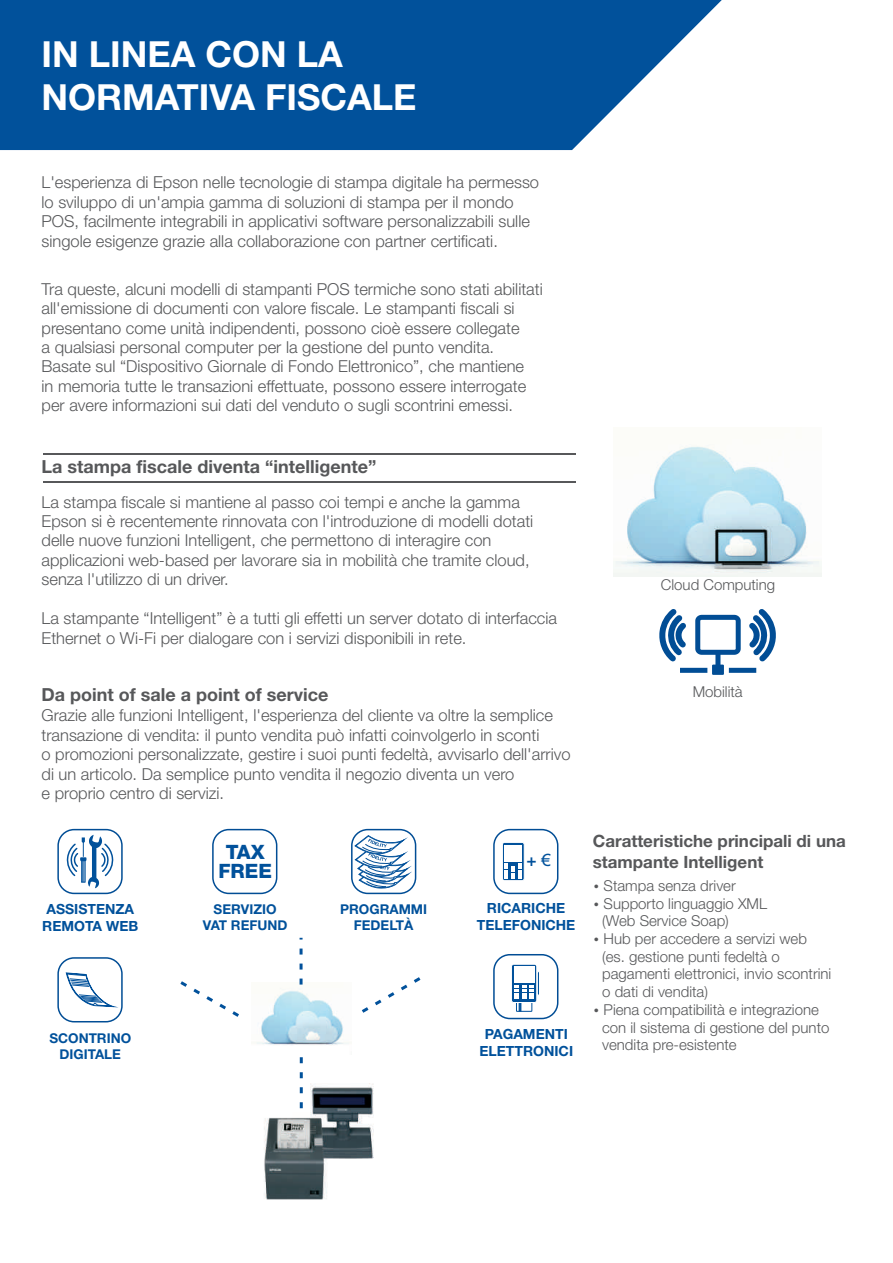
<style>
.page{position:relative;width:893px;height:1263px;background:#fff}
.page>*{position:absolute;margin:0;border:0;box-sizing:border-box;transform-origin:0 0}
.t1{font:700 36px/42.9px "Helvetica Neue";color:#fff}
.t2{font:800 19.8px/18.8px "Helvetica Neue";color:#01519b;text-align:center}
.t3{font:700 18px "Helvetica Neue";color:#57585a}
.t4{font:700 16.95px/20.2px "Helvetica Neue";color:#57585a}
.t5{font:500 16.95px "Helvetica Neue";color:#01519b}
.t6{font:300 16.5px/19.5px "Helvetica Neue";color:#57585a}
.t7{font:300 15px/17.7px "Helvetica Neue";color:#57585a}
.t8{font:700 13.95px/16.6px "Helvetica Neue";color:#01519b;text-align:center}
.t9{font:700 13.5px/16px "Helvetica Neue";color:#01519b;text-align:center}
.t10{font:12.75px "Wingdings";color:#57585a}
.s1{font-family:"Arial";font-weight:400}
</style>
<div class="page">
<svg style="left:0;top:0;width:722px;height:150px;background:#1b63a5"></svg>
<div style="left:712px;top:665px;width:12px;height:10px;background:#014d95"></div>
<svg style="left:659px;top:609px;width:117px;height:64px"></svg>
<img style="left:613px;top:446px;width:209px;height:131px">
<hr style="left:43px;top:453px;width:532px;height:1px;background:#57585a">
<hr style="left:43px;top:481px;width:532px;height:2px;background:#57585a">
<img style="left:264px;top:1083px;width:110px;height:117px">
<div style="left:493px;top:954px;width:65px;height:65px;border:2px solid #014d95;border-radius:16px"></div>
<div style="left:511px;top:964px;width:26px;height:39px;background:linear-gradient(to bottom,#01519b,#01519b);border:1px solid #fff;border-radius:2px"></div>
<div style="left:514px;top:966px;width:20px;height:17px;background:#fff"></div>
<svg style="left:515px;top:971px;width:24px;height:40px"></svg>
<div style="left:57px;top:829px;width:66px;height:65px;border:2px solid #014d95;border-radius:16px"></div>
<svg style="left:67px;top:835px;width:46px;height:53px"></svg>
<div style="left:57px;top:957px;width:66px;height:65px;border:2px solid #014d95;border-radius:16px"></div>
<svg style="left:66px;top:972px;width:48px;height:35px"></svg>
<div style="left:212px;top:829px;width:65px;height:65px;border:2px solid #014d95;border-radius:16px"></div>
<div style="left:493px;top:829px;width:65px;height:65px;border:2px solid #014d95;border-radius:16px"></div>
<svg style="left:502px;top:842px;width:23px;height:39px"></svg>
<img style="left:257px;top:982px;width:92px;height:63px">
<svg style="left:300px;top:1057px;width:3px;height:51px"></svg>
<svg style="left:300px;top:938px;width:3px;height:46px"></svg>
<svg style="left:362px;top:977px;width:59px;height:36px"></svg>
<svg style="left:180px;top:981px;width:59px;height:36px"></svg>
<div style="left:351px;top:829px;width:65px;height:65px;border:2px solid #014d95;border-radius:16px"></div>
<svg style="left:355px;top:835px;width:53px;height:53px"></svg>
<h1 class="t1" style="left:42px;top:35px;width:376px">IN LINEA CON LA<br>NORMATIVA FISCALE</h1>
<p class="t6" style="left:42px;top:174px;width:499px">L'esperienza di Epson nelle tecnologie di stampa digitale ha permesso lo sviluppo di un'ampia gamma di soluzioni di stampa per il mondo POS, facilmente integrabili in applicativi software personalizzabili sulle singole esigenze grazie alla collaborazione con partner certificati.</p>
<p class="t6" style="left:42px;top:280px;width:503px">Tra queste, alcuni modelli di stampanti POS termiche sono stati abilitati all'emissione di documenti con valore fiscale. Le stampanti fiscali si presentano come unità indipendenti, possono cioè essere collegate<br>a qualsiasi personal computer per la gestione del punto vendita.<br>Basate sul “Dispositivo Giornale di Fondo Elettronico”, che mantiene<br>in memoria tutte le transazioni effettuate, possono essere interrogate per avere informazioni sui dati del venduto o sugli scontrini emessi.</p>
<p class="t3" style="left:42px;top:459px;width:336px">La stampa fiscale diventa “intelligente”</p>
<p class="t6" style="left:42px;top:493px;width:493px">La stampa fiscale si mantiene al passo coi tempi e anche la gamma Epson si è recentemente rinnovata con l'introduzione di modelli dotati delle nuove funzioni Intelligent, che permettono di interagire con applicazioni web-based per lavorare sia in mobilità che tramite cloud, senza l'utilizzo di un driver.</p>
<p class="t6" style="left:42px;top:610px;width:517px">La stampante “Intelligent” è a tutti gli effetti un server dotato di interfaccia<br>Ethernet o Wi-Fi per dialogare con i servizi disponibili in rete.</p>
<p class="t7" style="left:661px;top:577px;width:116px">Cloud Computing</p>
<p class="t3" style="left:42px;top:687px;width:288px">Da point of sale a point of service</p>
<p class="t7" style="left:693px;top:684px;width:51px">Mobilità</p>
<p class="t6" style="left:42px;top:707px;width:531px">Grazie alle funzioni Intelligent, l'esperienza del cliente va oltre la semplice transazione di vendita: il punto vendita può infatti coinvolgerlo in sconti<br>o promozioni personalizzate, gestire i suoi punti fedeltà, avvisarlo dell'arrivo di un articolo. Da semplice punto vendita il negozio diventa un vero<br>e proprio centro di servizi.</p>
<p class="t4" style="left:593px;top:832px;width:255px">Caratteristiche principali di una stampante Intelligent</p>
<p class="t2" style="left:218px;top:844px;width:55px">TAX<br>FREE</p>
<p class="t5" style="left:527px;top:853px;width:26px">+ <span class="s1">€</span></p>
<p class="t7" style="left:603px;top:878px;width:165px">Stampa senza driver<br>Supporto linguaggio XML</p>
<p class="t8" style="left:477px;top:901px;width:100px">RICARICHE<br>TELEFONICHE</p>
<p class="t9" style="left:203px;top:902px;width:86px">SERVIZIO<br>VAT REFUND</p>
<p class="t8" style="left:42px;top:902px;width:97px;text-align:left">ASSISTENZA<br>REMOTA WEB</p>
<p class="t9" style="left:340px;top:902px;width:88px">PROGRAMMI<br>FEDELTÀ</p>
<p class="t7" style="left:602px;top:913px;width:231px">(Web Service Soap)<br>Hub per accedere a servizi web (es. gestione punti fedeltà o pagamenti elettronici, invio scontrini</p>
<p class="t10" style="left:593px;top:934px;width:40px">•</p>
<p class="t9" style="left:49px;top:1031px;width:83px">SCONTRINO<br>DIGITALE</p>
<p class="t8" style="left:479px;top:1027px;width:95px">PAGAMENTI<br>ELETTRONICI</p>
<p class="t7" style="left:602px;top:984px;width:229px">o dati di vendita)<br>Piena compatibilità e integrazione con il sistema di gestione del punto vendita pre-esistente</p>
<p class="t10" style="left:593px;top:1005px;width:40px">•</p>
</div>
